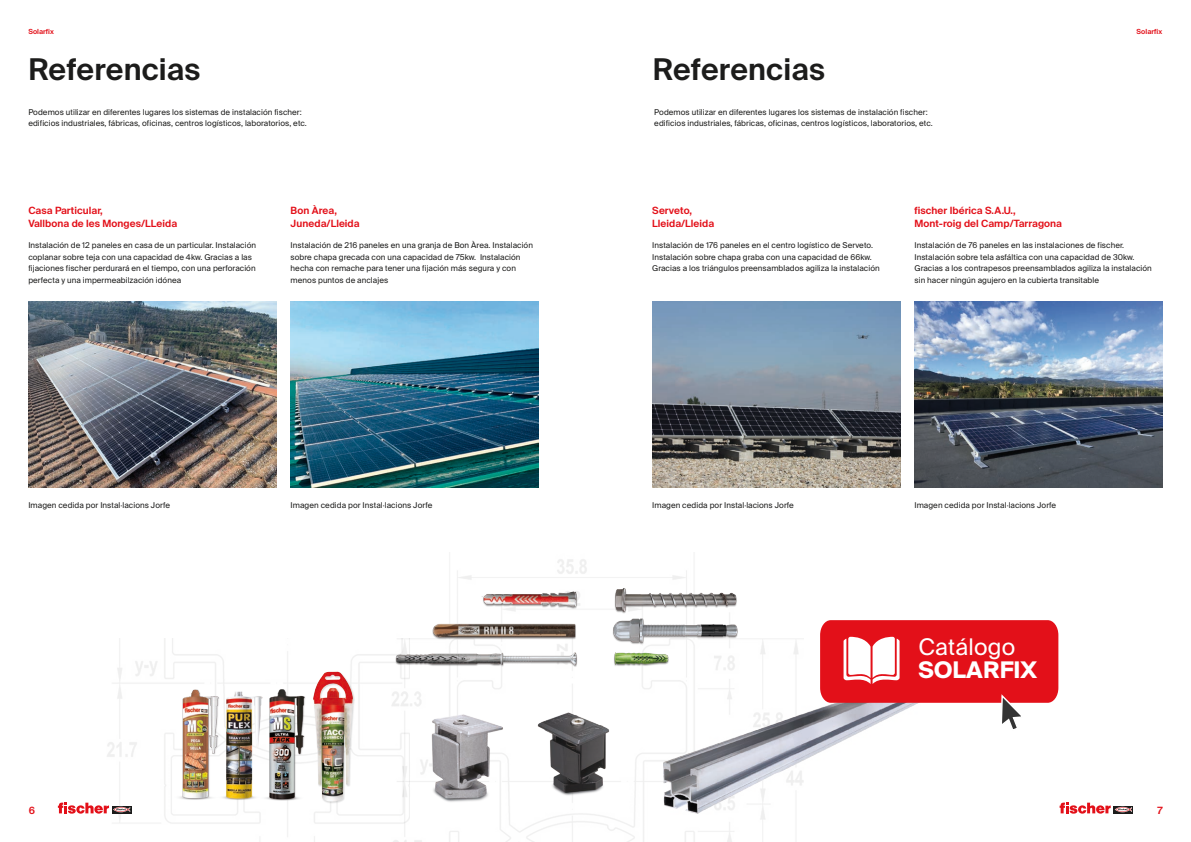
<style>
.page{position:relative;width:1191px;height:842px;background:#fff}
.page>*{position:absolute;margin:0;border:0;box-sizing:border-box;transform-origin:0 0}
.CB_AF_01_HEAD_35PT_S{font:600 30px "fischerstrong";letter-spacing:.005em;color:#1c1c1b}
.CB_AF_01_HEAD_35PT_S-2{font:22.9px "fischerstrong";letter-spacing:.005em;color:#fff}
.CB_AF_01_HEAD_35PT_S-3{font:700 22.9px "fischerstrong";letter-spacing:.005em;color:#fff}
.CB_AF_02_SUBHEAD_SB{font:600 10px/12.5px "fischerstrong";letter-spacing:.005em;color:#e31019}
.CB_AF_03_COPY_REG{font:8px/11.5px "fischerstrong";letter-spacing:.005em;color:#1c1c1b}
.CB_AF_08_PAGINATION{font:600 7px "fischerstrong";letter-spacing:.005em;color:#e31019}
</style>
<div class="page">
<svg style="left:58px;top:803px;width:49px;height:11px"></svg>
<div style="left:1113px;top:806px;width:20px;height:7px;background:#1c1c1b"></div>
<svg style="left:1059px;top:803px;width:73px;height:11px"></svg>
<img style="left:28px;top:301px;width:248px;height:186px">
<img style="left:291px;top:301px;width:248px;height:186px">
<img style="left:914px;top:301px;width:248px;height:186px">
<img style="left:652px;top:301px;width:248px;height:186px">
<img style="left:396px;top:572px;width:365px;height:119px">
<img style="left:419px;top:711px;width:86px;height:99px">
<img style="left:532px;top:711px;width:82px;height:92px">
<img style="left:664px;top:692px;width:196px;height:129px">
<img style="left:107px;top:639px;width:302px;height:203px">
<img style="left:153px;top:674px;width:179px;height:140px">
<div style="left:313px;top:671px;width:43px;height:133px;background:#1c1c1b;opacity:.16"></div>
<img style="left:313px;top:670px;width:40px;height:132px">
<svg style="left:820px;top:620px;width:238px;height:112px"></svg>
<p class="CB_AF_08_PAGINATION" style="left:28px;top:27px;width:27px">Solarfix</p>
<p class="CB_AF_08_PAGINATION" style="left:1136px;top:27px;width:27px">Solarfix</p>
<p class="CB_AF_01_HEAD_35PT_S" style="left:28px;top:52px;width:174px">Referencias</p>
<p class="CB_AF_01_HEAD_35PT_S" style="left:653px;top:52px;width:174px">Referencias</p>
<p class="CB_AF_03_COPY_REG" style="left:28px;top:106px;width:280px">Podemos utilizar en diferentes lugares los sistemas de instalación fischer: edificios industriales, fábricas, oficinas, centros logísticos, laboratorios, etc.</p>
<p class="CB_AF_03_COPY_REG" style="left:654px;top:106px;width:280px">Podemos utilizar en diferentes lugares los sistemas de instalación fischer: edificios industriales, fábricas, oficinas, centros logísticos, laboratorios, etc.</p>
<p class="CB_AF_02_SUBHEAD_SB" style="left:28px;top:204px;width:150px">Casa Particular,<br>Vallbona de les Monges/LLeida</p>
<p class="CB_AF_03_COPY_REG" style="left:28px;top:240px;width:229px">Instalación de 12 paneles en casa de un particular. Instalación coplanar sobre teja con una capacidad de 4kw. Gracias a las fijaciones fischer perdurará en el tiempo, con una perforación perfecta y una impermeabilzación idónea</p>
<p class="CB_AF_02_SUBHEAD_SB" style="left:291px;top:204px;width:70px">Bon Àrea,<br>Juneda/Lleida</p>
<p class="CB_AF_03_COPY_REG" style="left:291px;top:240px;width:244px">Instalación de 216 paneles en una granja de Bon Àrea. Instalación sobre chapa grecada con una capacidad de 75kw. Instalación hecha con remache para tener una fijación más segura y con menos puntos de anclajes</p>
<p class="CB_AF_02_SUBHEAD_SB" style="left:652px;top:204px;width:64px">Serveto,<br>Lleida/Lleida</p>
<p class="CB_AF_03_COPY_REG" style="left:652px;top:240px;width:229px">Instalación de 176 paneles en el centro logístico de Serveto.<br>Instalación sobre chapa graba con una capacidad de 66kw.<br>Gracias a los triángulos preensamblados agiliza la instalación</p>
<p class="CB_AF_02_SUBHEAD_SB" style="left:914px;top:204px;width:149px">fischer Ibérica S.A.U.,<br>Mont-roig del Camp/Tarragona</p>
<p class="CB_AF_03_COPY_REG" style="left:914px;top:239px;width:239px">Instalación de 76 paneles en las instalaciones de fischer.<br>Instalación sobre tela asfáltica con una capacidad de 30kw.<br>Gracias a los contrapesos preensamblados agiliza la instalación sin hacer ningún agujero en la cubierta transitable</p>
<p class="CB_AF_03_COPY_REG" style="left:28px;top:500px;width:143px">Imagen cedida por Instal·lacions Jorfe</p>
<p class="CB_AF_03_COPY_REG" style="left:291px;top:500px;width:143px">Imagen cedida por Instal·lacions Jorfe</p>
<p class="CB_AF_03_COPY_REG" style="left:652px;top:500px;width:143px">Imagen cedida por Instal·lacions Jorfe</p>
<p class="CB_AF_03_COPY_REG" style="left:914px;top:500px;width:143px">Imagen cedida por Instal·lacions Jorfe</p>
<p class="CB_AF_01_HEAD_35PT_S-2" style="left:918px;top:634px;width:98px">Catálogo</p>
<p class="CB_AF_01_HEAD_35PT_S-3" style="left:918px;top:657px;width:120px">SOLARFIX</p>
<p class="CB_AF_02_SUBHEAD_SB" style="left:29px;top:804px;width:8px">6</p>
<p class="CB_AF_02_SUBHEAD_SB" style="left:1157px;top:804px;width:7px">7</p>
</div>
